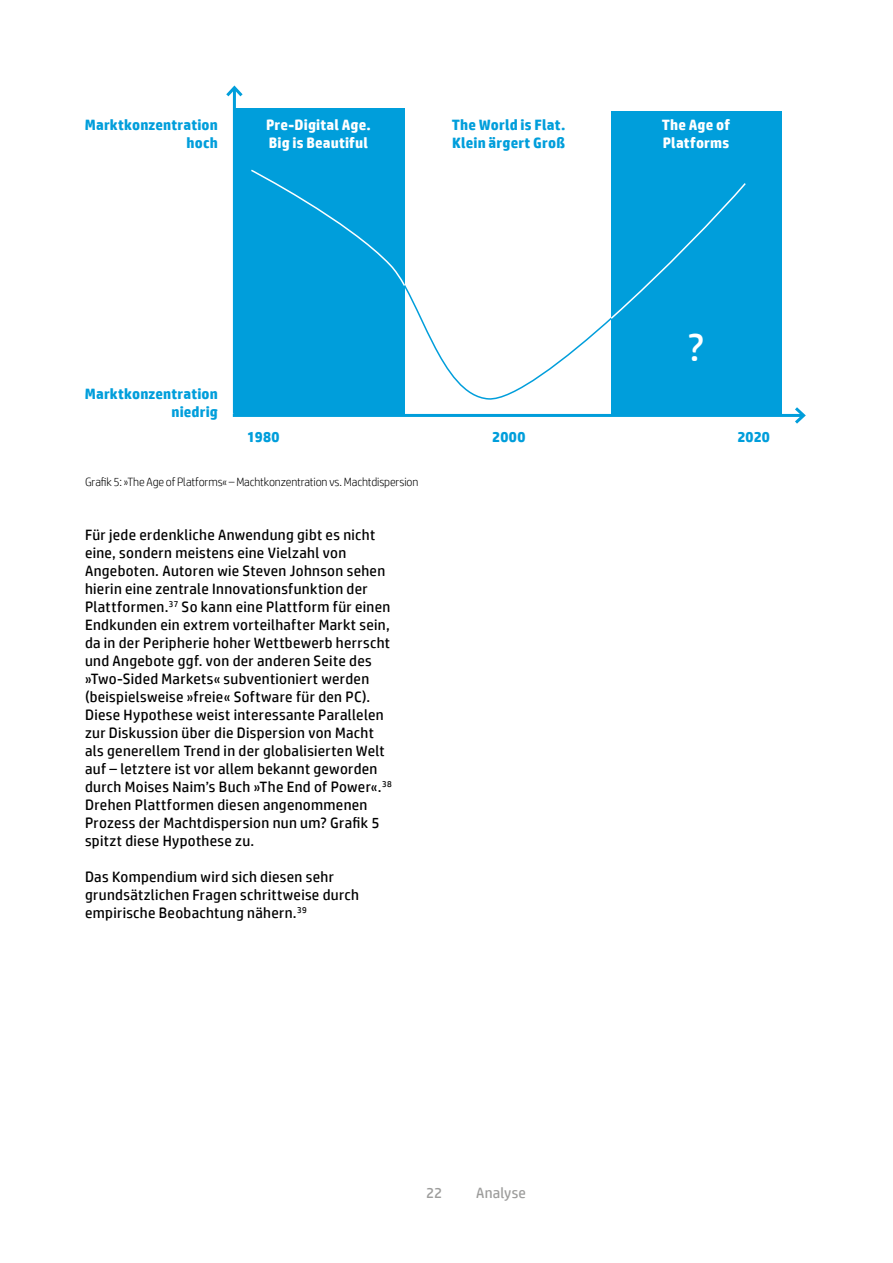
<style>
.page{position:relative;width:893px;height:1263px;background:#fff}
.page>*{position:absolute;margin:0;border:0;box-sizing:border-box;transform-origin:0 0}
.t1{font:39px "HP Simplified";color:#fff}
.t2{font:15px/18px "HP Simplified";letter-spacing:.02em;color:#000}
.t3{font:700 15px/18px "HP Simplified";letter-spacing:.01em;color:#009edb;text-align:right}
.t4{font:700 15px/18px "HP Simplified";letter-spacing:.01em;color:#fff}
.t5{font:15px "HP Simplified";letter-spacing:.01em;color:#9d9d9c}
.t6{font:300 12px "HP Simplified";letter-spacing:-.01em;color:#000}
</style>
<div class="page">
<div style="left:234px;top:108px;width:170px;height:307px;background:#009edb"></div>
<div style="left:611px;top:111px;width:170px;height:304px;background:#009edb"></div>
<hr style="left:233px;top:414px;width:571px;height:3px;background:#009edb">
<svg style="left:792px;top:407px;width:14px;height:17px"></svg>
<hr style="left:233px;top:88px;width:3px;height:326px;background:#009edb">
<svg style="left:226px;top:85px;width:17px;height:15px"></svg>
<svg style="left:404px;top:287px;width:207px;height:117px"></svg>
<svg style="left:251px;top:169px;width:155px;height:118px"></svg>
<svg style="left:609px;top:183px;width:137px;height:137px"></svg>
<p class="t3" style="left:85px;top:116px;width:135px">Marktkonzentration hoch</p>
<p class="t4" style="left:266px;top:116px;width:106px">Pre-Digital Age.<br>Big is Beautiful</p>
<p class="t3" style="left:452px;top:116px;width:115px;text-align:left">The World is Flat.<br>Klein ärgert Groß</p>
<p class="t4" style="left:662px;top:116px;width:70px">The Age of<br>Platforms</p>
<p class="t3" style="left:85px;top:385px;width:135px">Marktkonzentration niedrig</p>
<h1 class="t1" style="left:688px;top:321px;width:18px">?</h1>
<p class="t3" style="left:247px;top:428px;width:34px">1980</p>
<p class="t3" style="left:492px;top:428px;width:35px">2000</p>
<p class="t3" style="left:737px;top:428px;width:34px">2020</p>
<p class="t6" style="left:85px;top:474px;width:335px">Grafik 5: »The Age of Platforms« – Machtkonzentration vs. Machtdispersion</p>
<p class="t2" style="left:85px;top:526px;width:308px">Für jede erdenkliche Anwendung gibt es nicht eine, sondern meistens eine Vielzahl von Angeboten. Autoren wie Steven Johnson sehen hierin eine zentrale Innovationsfunktion der Plattformen.<sup>37</sup> So kann eine Plattform für einen Endkunden ein extrem vorteilhafter Markt sein, da in der Peripherie hoher Wettbewerb herrscht und Angebote ggf. von der anderen Seite des »Two-Sided Markets« subventioniert werden (beispielsweise »freie« Software für den PC).<br>Diese Hypothese weist interessante Parallelen zur Diskussion über die Dispersion von Macht als generellem Trend in der globalisierten Welt auf – letztere ist vor allem bekannt geworden durch Moises Naim’s Buch »The End of Power«.<sup>38<br></sup>Drehen Plattformen diesen angenommenen Prozess der Machtdispersion nun um? Grafik 5 spitzt diese Hypothese zu.</p>
<p class="t2" style="left:85px;top:868px;width:276px">Das Kompendium wird sich diesen sehr grundsätzlichen Fragen schrittweise durch empirische Beobachtung nähern.<sup>39</sup></p>
<p class="t5" style="left:426px;top:1183px;width:18px">22</p>
<p class="t5" style="left:476px;top:1183px;width:51px">Analyse</p>
</div>
